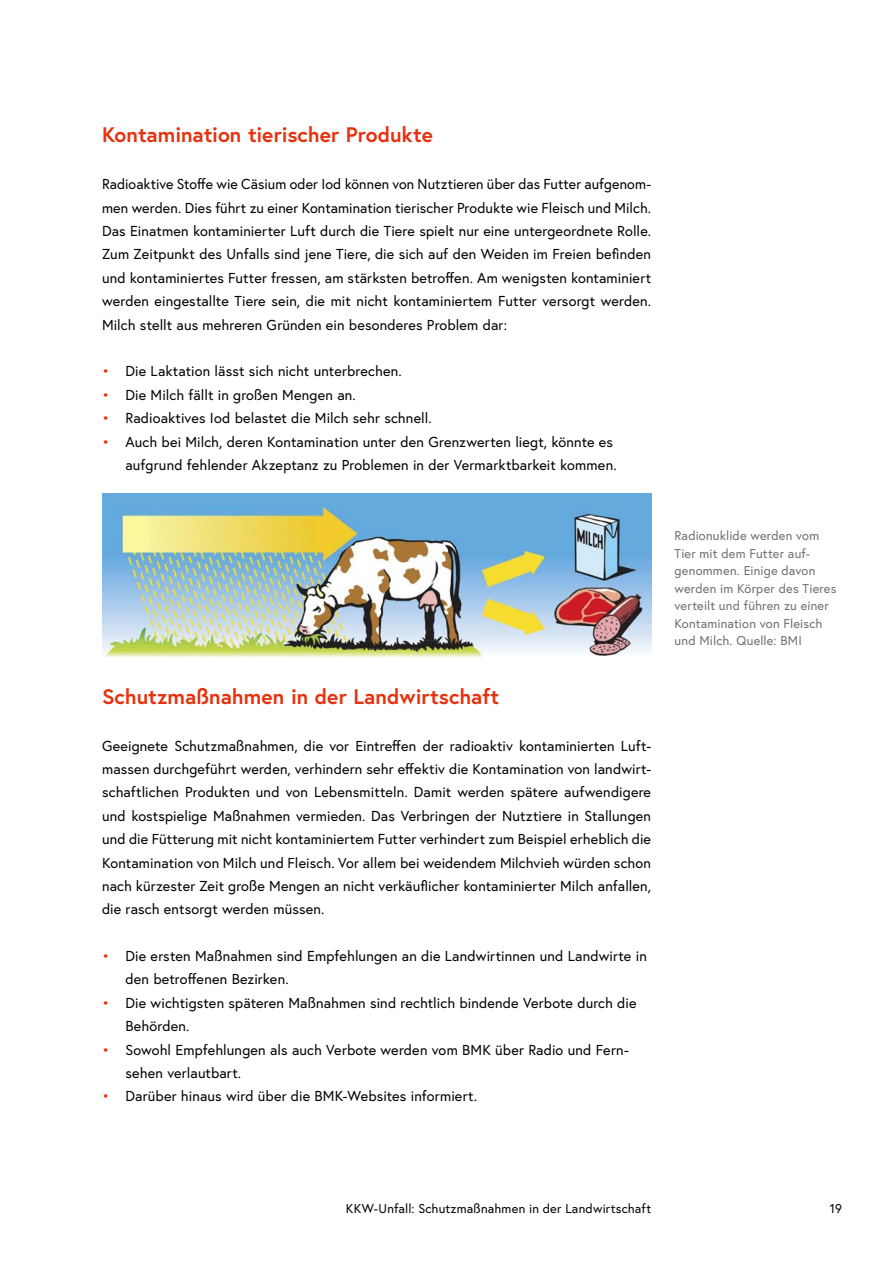
<style>
.page{position:relative;width:893px;height:1263px;background:#fff}
.page>*{position:absolute;margin:0;border:0;box-sizing:border-box;transform-origin:0 0}
.h2_ohne_Nummerierung{font:700 21px "Europa Austria";color:#e6310e}
.p_Abstand_danach{font:14.4px/23.4px "Europa Austria";letter-spacing:.01em;color:#000}
.t1{font:12.75px/17.5px "Europa Austria";letter-spacing:.015em;color:#6f6f6e}
.t2{font:12.75px "Europa Austria";letter-spacing:.015em;color:#000}
.s1{color:#e6310e}
</style>
<div class="page">
<img style="left:102px;top:494px;width:549px;height:163px">
<h2 class="h2_ohne_Nummerierung" style="left:102px;top:121px;width:332px">Kontamination tierischer Produkte</h2>
<p class="p_Abstand_danach" style="left:102px;top:172px;width:551px;text-align:justify">Radioaktive Stoffe wie Cäsium oder Iod können von Nutztieren über das Futter aufgenom&shy;men werden. Dies führt zu einer Kontamination tierischer Produkte wie Fleisch und Milch.<br>Das Einatmen kontaminierter Luft durch die Tiere spielt nur eine untergeordnete Rolle.<br>Zum Zeitpunkt des Unfalls sind jene Tiere, die sich auf den Weiden im Freien befinden und kontaminiertes Futter fressen, am stärksten betroffen. Am wenigsten kontaminiert werden eingestallte Tiere sein, die mit nicht kontaminiertem Futter versorgt werden.<br>Milch stellt aus mehreren Gründen ein besonderes Problem dar:</p>
<p class="p_Abstand_danach" style="left:102px;top:359px;width:301px"><span class="s1">•</span> Die Laktation lässt sich nicht unterbrechen.</p>
<p class="p_Abstand_danach" style="left:102px;top:383px;width:255px"><span class="s1">•</span> Die Milch fällt in großen Mengen an.</p>
<p class="p_Abstand_danach" style="left:102px;top:406px;width:331px"><span class="s1">•</span> Radioaktives Iod belastet die Milch sehr schnell.</p>
<p class="p_Abstand_danach" style="left:102px;top:429px;width:516px;text-align:right"><span class="s1">•</span> Auch bei Milch, deren Kontamination unter den Grenzwerten liegt, könnte es aufgrund fehlender Akzeptanz zu Problemen in der Vermarktbarkeit kommen.</p>
<h2 class="h2_ohne_Nummerierung" style="left:102px;top:682px;width:399px">Schutzmaßnahmen in der Landwirtschaft</h2>
<p class="p_Abstand_danach" style="left:102px;top:733px;width:551px;text-align:justify">Geeignete Schutzmaßnahmen, die vor Eintreffen der radioaktiv kontaminierten Luft&shy;massen durchgeführt werden, verhindern sehr effektiv die Kontamination von landwirt&shy;schaftlichen Produkten und von Lebensmitteln. Damit werden spätere aufwendigere und kostspielige Maßnahmen vermieden. Das Verbringen der Nutztiere in Stallungen und die Fütterung mit nicht kontaminiertem Futter verhindert zum Beispiel erheblich die Kontamination von Milch und Fleisch. Vor allem bei weidendem Milchvieh würden schon nach kürzester Zeit große Mengen an nicht verkäuflicher kontaminierter Milch anfallen, die rasch entsorgt werden müssen.</p>
<p class="p_Abstand_danach" style="left:125px;top:944px;width:523px;text-indent:-23px"><span class="s1">•</span> Die ersten Maßnahmen sind Empfehlungen an die Landwirtinnen und Landwirte in den betroffenen Bezirken.</p>
<p class="p_Abstand_danach" style="left:125px;top:991px;width:513px;text-indent:-23px"><span class="s1">•</span> Die wichtigsten späteren Maßnahmen sind rechtlich bindende Verbote durch die<br>Behörden.</p>
<p class="p_Abstand_danach" style="left:125px;top:1037px;width:505px;text-indent:-23px"><span class="s1">•</span> Sowohl Empfehlungen als auch Verbote werden vom BMK über Radio und Fern&shy;sehen verlautbart.</p>
<p class="p_Abstand_danach" style="left:102px;top:1084px;width:376px"><span class="s1">•</span> Darüber hinaus wird über die BMK-Websites informiert.</p>
<p class="t1" style="left:674px;top:527px;width:164px">Radionuklide werden vom<br>Tier mit dem Futter auf&shy;genommen. Einige davon werden im Körper des Tieres verteilt und führen zu einer<br>Kontamination von Fleisch und Milch. Quelle: BMI</p>
<p class="t2" style="left:346px;top:1200px;width:307px">KKW-Unfall: Schutzmaßnahmen in der Landwirtschaft</p>
<p class="t2" style="left:830px;top:1200px;width:13px">19</p>
</div>
